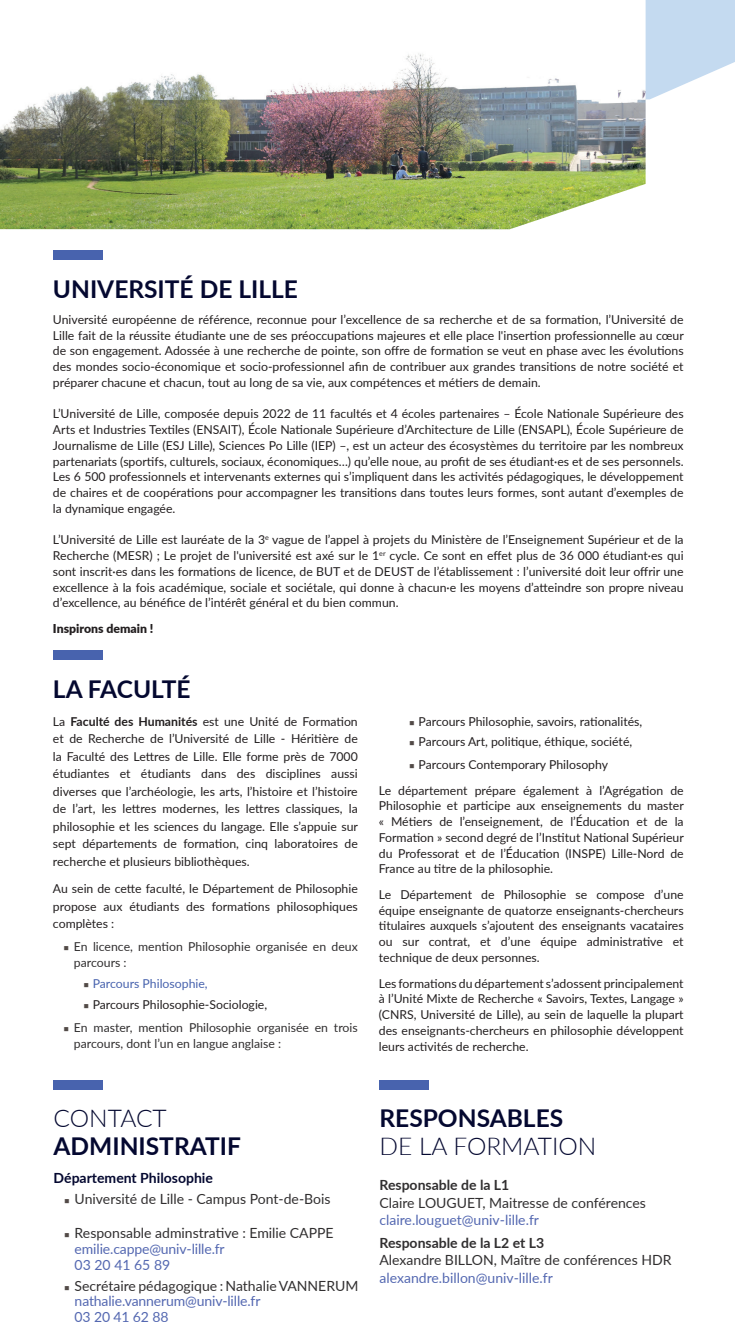
<style>
.page{position:relative;width:735px;height:1340px;background:#fff}
.page>*{position:absolute;margin:0;border:0;box-sizing:border-box;transform-origin:0 0}
.titre_rubrique{font:700 24.5px/28px "Lato";color:#040830}
.titre_rubrique-2{font:300 24.5px/28px "Lato";color:#040830}
.Phrase_couleur_bold{font:14px/15.8px "Lato";color:#312f30}
.texte_avec_puce{font:14px/15.8px "Lato";letter-spacing:-.01em;color:#5468b1}
.Phrase_couleur_bold-2{font:700 14px "Lato";color:#312f30}
.Phrase_couleur_bold-3{font:14px "Lato";color:#5468b1}
.Phrase_couleur_bold-4{font:700 14px "Lato";color:#040830}
.texte_-_page_composante{font:12.25px/15.8px "Lato";color:#231f20;text-align:justify}
.texte{font:12.25px/17.5px "Lato";color:#231f20;text-align:justify}
.t1{font:12.25px/15.8px "Lato";color:#312f30}
.t2{font:12.25px "Lato";color:#4863ae}
.texte_-_page_composante-2{font:800 12.25px "Lato";color:#231f20}
.s1{font-weight:700}
.s2{font-weight:300}
.s3{color:#5468b1}
</style>
<div class="page">
<svg style="left:645px;top:0;width:89px;height:99px;fill:#c4daf0"></svg>
<img style="left:0;top:53px;width:645px;height:176px">
<div style="left:54px;top:1079px;width:49px;height:10px;background:#4863ae"></div>
<div style="left:379px;top:1079px;width:50px;height:10px;background:#4863ae"></div>
<div style="left:53px;top:650px;width:50px;height:10px;background:#4863ae"></div>
<div style="left:53px;top:250px;width:50px;height:10px;background:#4863ae"></div>
<p class="titre_rubrique" style="left:53px;top:274px;width:246px">UNIVERSITÉ DE LILLE</p>
<p class="texte_-_page_composante" style="left:53px;top:311px;width:632px">Université européenne de référence, reconnue pour l’excellence de sa recherche et de sa formation, l’Université de Lille fait de la réussite étudiante une de ses préoccupations majeures et elle place l'insertion professionnelle au cœur de son engagement. Adossée à une recherche de pointe, son offre de formation se veut en phase avec les évolutions des mondes socio-économique et socio-professionnel afin de contribuer aux grandes transitions de notre société et préparer chacune et chacun, tout au long de sa vie, aux compétences et métiers de demain.</p>
<p class="texte_-_page_composante" style="left:53px;top:405px;width:632px">L’Université de Lille, composée depuis 2022 de 11 facultés et 4 écoles partenaires – École Nationale Supérieure des Arts et Industries Textiles (ENSAIT), École Nationale Supérieure d’Architecture de Lille (ENSAPL), École Supérieure de Journalisme de Lille (ESJ Lille), Sciences Po Lille (IEP) –, est un acteur des écosystèmes du territoire par les nombreux partenariats (sportifs, culturels, sociaux, économiques…) qu’elle noue, au profit de ses étudiant·es et de ses personnels.<br>Les 6 500 professionnels et intervenants externes qui s’impliquent dans les activités pédagogiques, le développement de chaires et de coopérations pour accompagner les transitions dans toutes leurs formes, sont autant d’exemples de la dynamique engagée.</p>
<p class="texte_-_page_composante" style="left:53px;top:531px;width:631px">L’Université de Lille est lauréate de la 3<sup>e</sup> vague de l’appel à projets du Ministère de l’Enseignement Supérieur et de la Recherche (MESR) ; Le projet de l'université est axé sur le 1<sup>er</sup> cycle. Ce sont en effet plus de 36 000 étudiant·es qui sont inscrit·es dans les formations de licence, de BUT et de DEUST de l’établissement : l’université doit leur offrir une excellence à la fois académique, sociale et sociétale, qui donne à chacun·e les moyens d’atteindre son propre niveau d’excellence, au bénéfice de l’intérêt général et du bien commun.</p>
<p class="texte_-_page_composante-2" style="left:53px;top:619px;width:102px">Inspirons demain !</p>
<p class="titre_rubrique" style="left:53px;top:674px;width:139px">LA FACULTÉ</p>
<p class="texte" style="left:53px;top:712px;width:306px">La <span class="s1">Faculté des Humanités</span> est une Unité de Formation et de Recherche de l’Université de Lille - Héritière de la Faculté des Lettres de Lille. Elle forme près de 7000 étudiantes et étudiants dans des disciplines aussi diverses que l’archéologie, les arts, l’histoire et l’histoire de l’art, les lettres modernes, les lettres classiques, la philosophie et les sciences du langage. Elle s’appuie sur sept départements de formation, cinq laboratoires de recherche et plusieurs bibliothèques.</p>
<p class="texte" style="left:53px;top:879px;width:306px">Au sein de cette faculté, le Département de Philosophie propose aux étudiants des formations philosophiques complètes :</p>
<p class="t1" style="left:74px;top:938px;width:285px">En licence, mention Philosophie organisée en deux parcours :</p>
<p class="t2" style="left:93px;top:974px;width:116px">Parcours Philosophie,</p>
<p class="texte_-_page_composante" style="left:93px;top:995px;width:176px">Parcours Philosophie-Sociologie,</p>
<p class="t1" style="left:74px;top:1018px;width:285px">En master, mention Philosophie organisée en trois parcours, dont l’un en langue anglaise :</p>
<p class="texte_-_page_composante" style="left:418px;top:712px;width:225px">Parcours Philosophie, savoirs, rationalités,</p>
<p class="texte_-_page_composante" style="left:418px;top:733px;width:215px">Parcours Art, politique, éthique, société,</p>
<p class="texte_-_page_composante" style="left:418px;top:756px;width:191px">Parcours Contemporary Philosophy</p>
<p class="texte_-_page_composante" style="left:378px;top:781px;width:306px">Le département prépare également à l’Agrégation de Philosophie et participe aux enseignements du master « Métiers de l’enseignement, de l’Éducation et de la Formation » second degré de l’Institut National Supérieur du Professorat et de l’Éducation (INSPE) Lille-Nord de France au titre de la philosophie.</p>
<p class="texte_-_page_composante" style="left:378px;top:886px;width:306px">Le Département de Philosophie se compose d’une équipe enseignante de quatorze enseignants-chercheurs titulaires auxquels s’ajoutent des enseignants vacataires ou sur contrat, et d’une équipe administrative et technique de deux personnes.</p>
<p class="texte_-_page_composante" style="left:378px;top:974px;width:306px">Les formations du département s’adossent principalement à l’Unité Mixte de Recherche « Savoirs, Textes, Langage » (CNRS, Université de Lille), au sein de laquelle la plupart des enseignants-chercheurs en philosophie développent leurs activités de recherche.</p>
<p class="titre_rubrique" style="left:54px;top:1103px;width:189px"><span class="s2">CONTACT<br></span>ADMINISTRATIF</p>
<p class="Phrase_couleur_bold-4" style="left:54px;top:1167px;width:161px">Département Philosophie</p>
<p class="Phrase_couleur_bold" style="left:75px;top:1189px;width:257px">Université de Lille - Campus Pont-de-Bois</p>
<p class="Phrase_couleur_bold" style="left:75px;top:1224px;width:260px">Responsable adminstrative : Emilie CAPPE <span class="s3">emilie.cappe@univ-lille.fr<br>03 20 41 65 89</span></p>
<p class="Phrase_couleur_bold" style="left:75px;top:1276px;width:285px">Secrétaire pédagogique : Nathalie VANNERUM</p>
<p class="texte_avec_puce" style="left:75px;top:1292px;width:187px">nathalie.vannerum@univ-lille.fr<br>03 20 41 62 88</p>
<p class="titre_rubrique-2" style="left:379px;top:1103px;width:218px"><span class="s1">RESPONSABLES<br></span>DE LA FORMATION</p>
<p class="Phrase_couleur_bold-2" style="left:379px;top:1175px;width:131px">Responsable de la L1</p>
<p class="Phrase_couleur_bold" style="left:379px;top:1194px;width:268px">Claire LOUGUET, Maitresse de conférences</p>
<p class="Phrase_couleur_bold-3" style="left:379px;top:1210px;width:161px">claire.louguet@univ-lille.fr</p>
<p class="Phrase_couleur_bold-2" style="left:379px;top:1232px;width:166px">Responsable de la L2 et L3</p>
<p class="Phrase_couleur_bold" style="left:379px;top:1250px;width:293px;line-height:17.5px">Alexandre BILLON, Maître de conférences HDR <span class="s3">alexandre.billon@univ-lille.fr</span></p>
</div>
